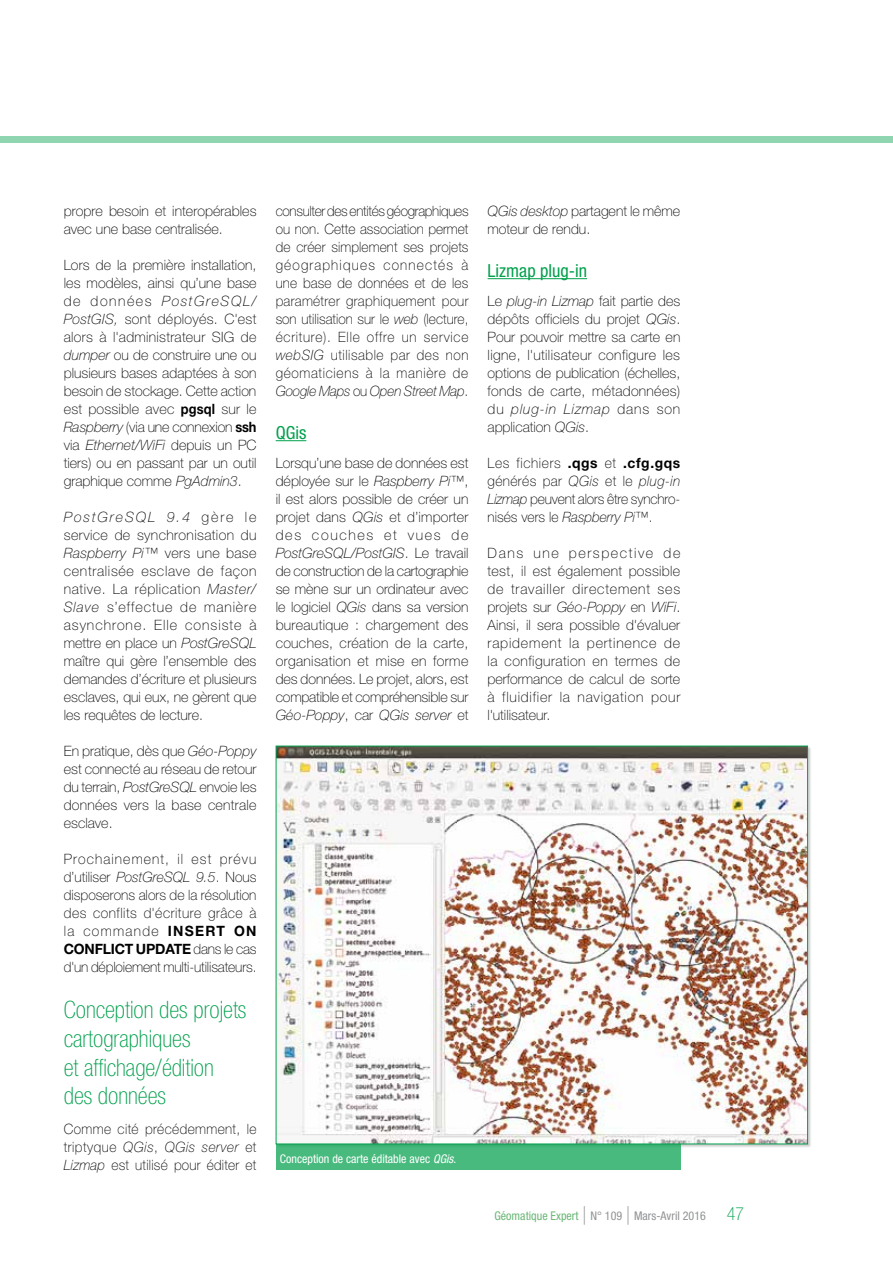
<style>
.page{position:relative;width:893px;height:1263px;background:#fff}
.page>*{position:absolute;margin:0;border:0;box-sizing:border-box;transform-origin:0 0}
.t1{font:100 condensed 24px/28.8px "Helvetica Neue";color:#00a04c}
.t2{font:condensed 18px "Helvetica Neue";color:#00a04c}
.t3{font:100 14.25px/18px "Helvetica Neue";color:#000;text-align:justify}
.t4{font:100 14.25px/18px "Helvetica Neue";color:#000;text-align:justify;scale:.96 1}
.t5{font:condensed 12px "Helvetica Neue";color:#929395}
.t6{font:condensed 12px "Helvetica Neue";color:#fff}
.s1{font-style:italic}
.s2{font-weight:700}
.s3{color:#6ab776}
.s4{font-weight:100;font-size:18px;color:#00a04c}
</style>
<div class="page">
<div style="left:0;top:136px;width:893px;height:6px;background:#8fd5b0"></div>
<hr style="left:276px;top:440px;width:30px;height:1px;background:#00a04c">
<hr style="left:488px;top:278px;width:99px;height:1px;background:#00a04c">
<img style="left:278px;top:748px;width:528px;height:394px">
<div style="left:276px;top:1144px;width:404px;height:26px;background:#48ba7e"></div>
<p class="t3" style="left:64px;top:202px;width:194px">propre besoin et interopérables avec une base centralisée.</p>
<p class="t3" style="left:64px;top:256px;width:194px">Lors de la première installation, les modèles, ainsi qu’une base de données <span class="s1">PostGreSQL/ PostGIS,</span> sont déployés. C'est alors à l'administrateur SIG de <span class="s1">dumper</span> ou de construire une ou plusieurs bases adaptées à son besoin de stockage. Cette action est possible avec <span class="s2">pgsql</span> sur le <span class="s1">Raspberry</span> (via une connexion <span class="s2">ssh </span>via <span class="s1">Ethernet/WiFi</span> depuis un PC tiers) ou en passant par un outil graphique comme <span class="s1">PgAdmin3</span>.</p>
<p class="t3" style="left:64px;top:508px;width:194px"><span class="s1">PostGreSQL 9.4</span> gère le service de synchronisation du <span class="s1">Raspberry Pi™</span> vers une base centralisée esclave de façon native. La réplication <span class="s1">Master/ Slave</span> s’effectue de manière asynchrone. Elle consiste à mettre en place un <span class="s1">PostGreSQL </span>maître qui gère l’ensemble des demandes d’écriture et plusieurs esclaves, qui eux, ne gèrent que les requêtes de lecture.</p>
<p class="t3" style="left:64px;top:742px;width:194px">En pratique, dès que <span class="s1">Géo-Poppy </span>est connecté au réseau de retour du terrain, <span class="s1">PostGreSQL</span> envoie les données vers la base centrale esclave.</p>
<p class="t3" style="left:64px;top:850px;width:194px">Prochainement, il est prévu d’utiliser <span class="s1">PostGreSQL 9.5</span>. Nous disposerons alors de la résolution des conflits d'écriture grâce à la commande <span class="s2">INSERT ON CONFLICT UPDATE</span> dans le cas d'un déploiement multi-utilisateurs.</p>
<h1 class="t1" style="left:64px;top:995px;width:184px">Conception des projets cartographiques<br>et affichage/édition des données</h1>
<p class="t4" style="left:64px;top:1120px;width:202px">Comme cité précédemment, le triptyque <span class="s1">QGis</span>, <span class="s1">QGis server</span> et <span class="s1">Lizmap</span> est utilisé pour éditer et</p>
<p class="t4" style="left:276px;top:202px;width:202px">consulter des entités géographiques ou non. Cette association permet de créer simplement ses projets géographiques connectés à une base de données et de les paramétrer graphiquement pour son utilisation sur le <span class="s1">web</span> (lecture, écriture). Elle offre un service <span class="s1">webSIG</span> utilisable par des non géomaticiens à la manière de <span class="s1">Google Maps</span> ou <span class="s1">Open Street Map</span>.</p>
<p class="t2" style="left:276px;top:422px;width:32px">QGis</p>
<p class="t3" style="left:276px;top:454px;width:194px">Lorsqu’une base de données est déployée sur le <span class="s1">Raspberry Pi™</span>, il est alors possible de créer un projet dans <span class="s1">QGis</span> et d’importer des couches et vues de <span class="s1">PostGreSQL/PostGIS</span>. Le travail de construction de la cartographie se mène sur un ordinateur avec le logiciel <span class="s1">QGis</span> dans sa version bureautique : chargement des couches, création de la carte, organisation et mise en forme des données. Le projet, alors, est compatible et compréhensible sur <span class="s1">Géo-Poppy</span>, car <span class="s1">QGis server</span> et</p>
<p class="t6" style="left:280px;top:1152px;width:178px">Conception de carte éditable avec <span class="s1">QGis</span>.</p>
<p class="t3" style="left:488px;top:202px;width:194px"><span class="s1">QGis desktop</span> partagent le même moteur de rendu.</p>
<p class="t2" style="left:488px;top:260px;width:101px">Lizmap plug-in</p>
<p class="t3" style="left:488px;top:292px;width:194px">Le <span class="s1">plug-in Lizmap</span> fait partie des dépôts officiels du projet <span class="s1">QGis</span>.<br>Pour pouvoir mettre sa carte en ligne, l'utilisateur configure les options de publication (échelles, fonds de carte, métadonnées) du <span class="s1">plug-in Lizmap</span> dans son application <span class="s1">QGis</span>.</p>
<p class="t3" style="left:488px;top:454px;width:194px">Les fichiers <span class="s2">.qgs</span> et <span class="s2">.cfg.gqs </span>générés par <span class="s1">QGis</span> et le <span class="s1">plug-in Lizmap</span> peuvent alors être synchro&shy;nisés vers le <span class="s1">Raspberry Pi™</span>.</p>
<p class="t3" style="left:488px;top:544px;width:194px">Dans une perspective de test, il est également possible de travailler directement ses projets sur <span class="s1">Géo-Poppy</span> en <span class="s1">WiFi</span>.<br>Ainsi, il sera possible d'évaluer rapidement la pertinence de la configuration en termes de performance de calcul de sorte à fluidifier la navigation pour l'utilisateur.</p>
<p class="t5" style="left:494px;top:1209px;width:251px"><span class="s3">Géomatique Expert</span> N° 109 Mars-Avril 2016 <span class="s4">47</span></p>
</div>
